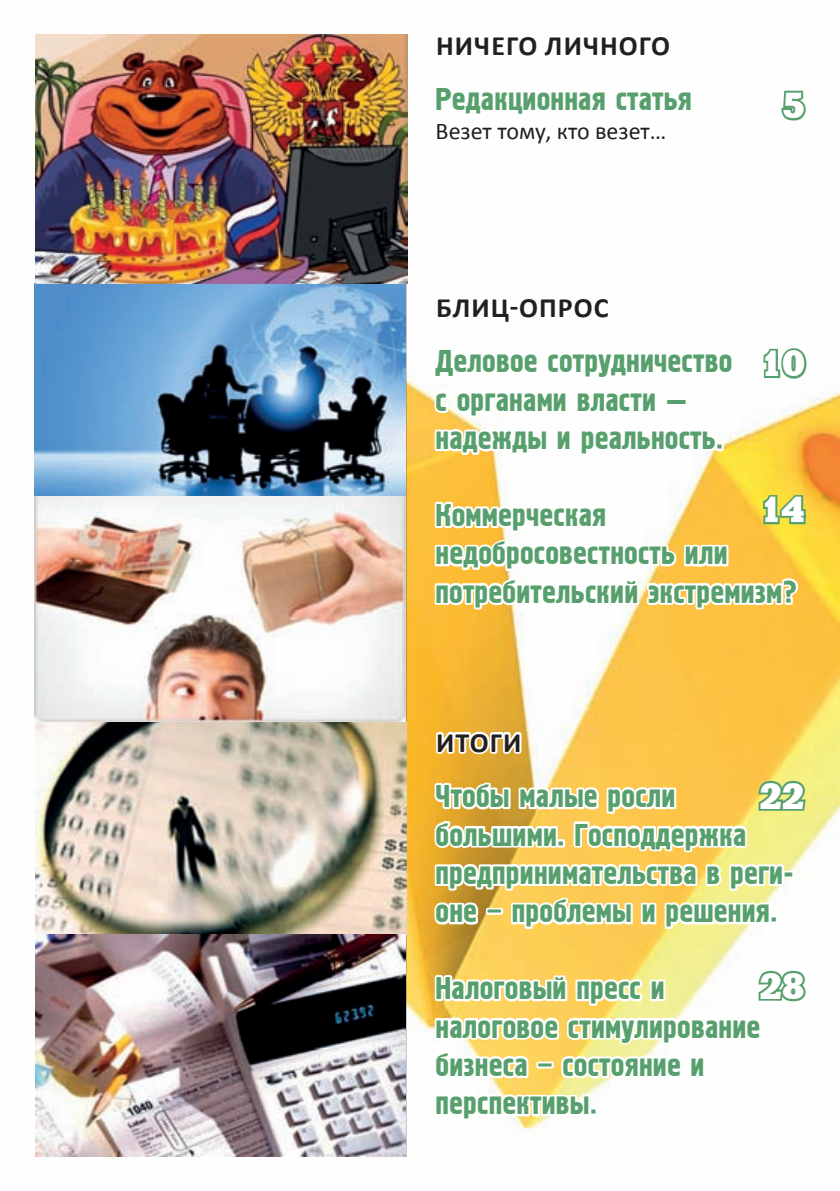
<style>
.page{position:relative;width:840px;height:1191px;background:#fff}
.page>*{position:absolute;margin:0;border:0;box-sizing:border-box;transform-origin:0 0}
.t1{font:36px "Xenia";color:#fff}
.t2{font:32px/38.4px "Pollock 1 CTT";color:#57a06d}
.t3{font:700 28px "Calibri";letter-spacing:.04em;color:#231f20}
.t4{font:24px "Calibri";color:#231f20}
</style>
<div class="page">
<img style="left:407px;top:34px;width:432px;height:996px">
<svg style="left:430px;top:34px;width:378px;height:1096px"></svg>
<img style="left:34px;top:34px;width:373px;height:1123px">
<p class="t3" style="left:436px;top:28px;width:235px">НИЧЕГО ЛИЧНОГО</p>
<p class="t2" style="left:435px;top:81px;width:258px">Редакционная статья</p>
<p class="t4" style="left:435px;top:116px;width:232px">Везет тому, кто везет…</p>
<p class="t1" style="left:782px;top:84px;width:24px">5</p>
<p class="t3" style="left:436px;top:290px;width:174px">БЛИЦ-ОПРОС</p>
<p class="t2" style="left:435px;top:343px;width:298px">Деловое сотрудничество с органами власти — надежды и реальность.</p>
<p class="t1" style="left:759px;top:342px;width:46px">10</p>
<p class="t1" style="left:759px;top:488px;width:46px">14</p>
<p class="t2" style="left:435px;top:497px;width:363px">Коммерческая недобросовестность или потребительский экстремизм?</p>
<p class="t3" style="left:436px;top:724px;width:87px">ИТОГИ</p>
<p class="t2" style="left:435px;top:778px;width:359px">Чтобы малые росли большими. Господдержка предпринимательства в реги&shy;оне – проблемы и решения.</p>
<p class="t1" style="left:759px;top:775px;width:46px">22</p>
<p class="t1" style="left:759px;top:965px;width:46px">28</p>
<p class="t2" style="left:435px;top:970px;width:326px">Налоговый пресс и налоговое стимулирование бизнеса – состояние и перспективы.</p>
</div>
